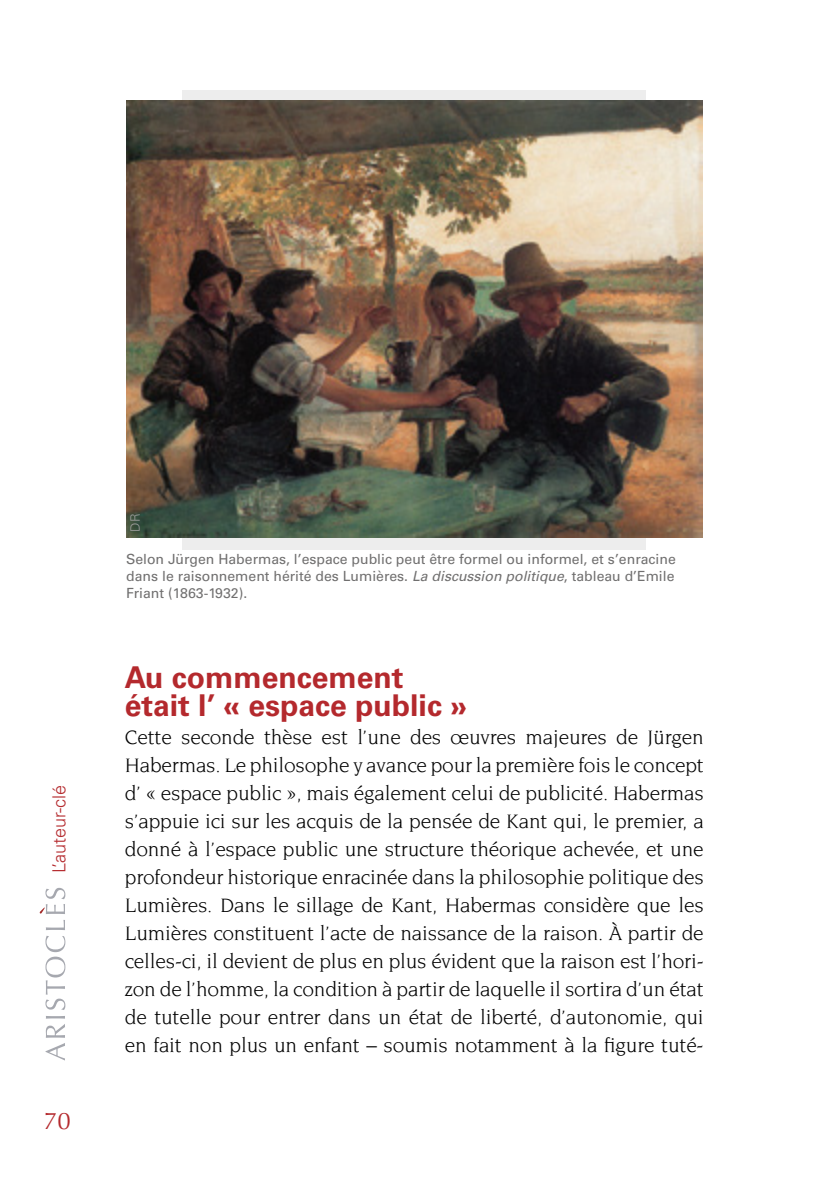
<style>
.page{position:relative;width:840px;height:1191px;background:#fff}
.page>*{position:absolute;margin:0;border:0;box-sizing:border-box;transform-origin:0 0}
.t1{font:700 30px/28px "Univers LT Std";color:#b4292d}
.t2{font:24px "Optima";color:#b4292d}
.t3{font:21px/28px "Novarese Std";letter-spacing:-.01em;color:#000;text-align:justify}
.t4{font:300 18px "Univers LT Std";color:#b4292d}
.t5{font:14px/16.8px "Univers LT Std";color:#706f6f;text-align:justify}
.t6{font:300 13px "Univers LT Std";color:#9d9d9c}
.s1{font-style:italic}
</style>
<div class="page">
<div style="left:182px;top:90px;width:464px;height:459px;background:#ededed"></div>
<img style="left:126px;top:101px;width:576px;height:436px">
<svg style="left:45px;top:1016px;width:20px;height:44px"></svg>
<svg style="left:40px;top:888px;width:25px;height:122px"></svg>
<p class="t4" style="left:48px;top:873px;width:90px;rotate:-90deg">L’auteur-clé</p>
<p class="t2" style="left:44px;top:1106px;width:28px">70</p>
<p class="t6" style="left:127px;top:531px;width:20px;rotate:-90deg">DR</p>
<p class="t5" style="left:126px;top:551px;width:550px">Selon Jürgen Habermas, l’espace public peut être formel ou informel, et s’enracine dans le raisonnement hérité des Lumières. <span class="s1">La discussion politique</span>, tableau d’Emile Friant (1863-1932).</p>
<h1 class="t1" style="left:125px;top:664px;width:343px">Au commencement était l’ « espace public »</h1>
<p class="t3" style="left:125px;top:723px;width:580px">Cette seconde thèse est l’une des œuvres majeures de Jürgen Habermas. Le philosophe y avance pour la première fois le concept d’ « espace public », mais également celui de publicité. Habermas s’appuie ici sur les acquis de la pensée de Kant qui, le premier, a donné à l’espace public une structure théorique achevée, et une profondeur historique enracinée dans la philosophie politique des Lumières. Dans le sillage de Kant, Habermas considère que les Lumières constituent l’acte de naissance de la raison. À partir de celles-ci, il devient de plus en plus évident que la raison est l’hori&shy;zon de l’homme, la condition à partir de laquelle il sortira d’un état de tutelle pour entrer dans un état de liberté, d’autonomie, qui en fait non plus un enfant – soumis notamment à la figure tuté-</p>
</div>
